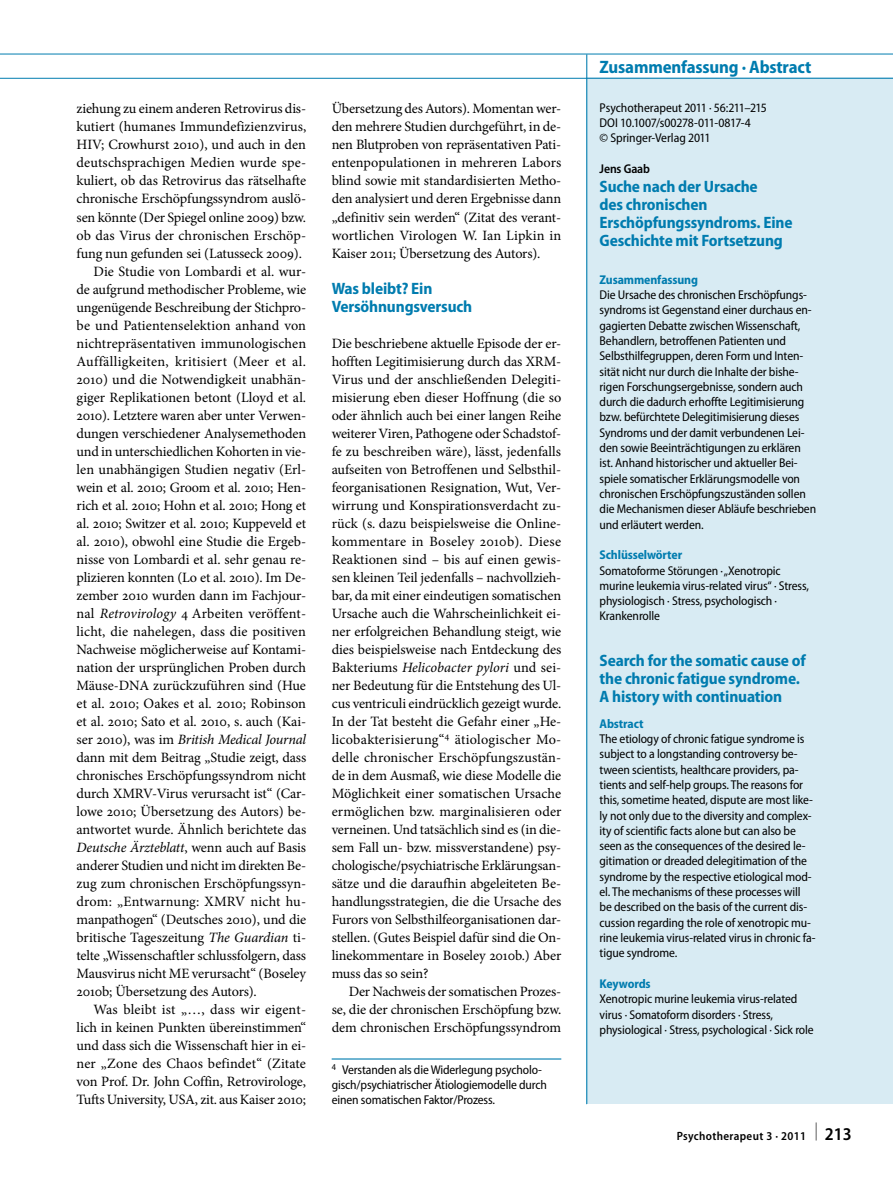
<style>
.page{position:relative;width:893px;height:1187px;background:#fff}
.page>*{position:absolute;margin:0;border:0;box-sizing:border-box;transform-origin:0 0}
._001_rubrik{font:700 semi-condensed 18px "Myriad Pro";letter-spacing:-.01em;color:#007caf}
._103_abstract_u1{font:700 semi-condensed 16.5px/18px "Myriad Pro";letter-spacing:-.01em;color:#007caf}
._103_abstract_u1_eng{font:700 semi-condensed 16.5px/18px "Myriad Pro";letter-spacing:-.01em;color:#007caf}
._012_u1{font:700 semi-condensed 16.5px/18px "Myriad Pro";letter-spacing:-.01em;color:#007caf}
._010_fliesstext_mit{font:14.25px/18px "Minion Pro";letter-spacing:-.01em;color:#000;text-align:justify}
._010_fliesstext_ohne{font:14.25px/18px "Minion Pro";letter-spacing:-.01em;color:#000;text-align:justify}
._104_abstract_text_o{font:semi-condensed 12.75px/15.3px "Myriad Pro";letter-spacing:-.01em;color:#000}
._041_fussnote_fortse{font:semi-condensed 12.75px/15px "Myriad Pro";letter-spacing:-.01em;color:#000}
._002_quelle_doi{font:semi-condensed 12.75px "Myriad Pro";letter-spacing:-.005em;color:#000}
._105_abstract_u2{font:700 semi-condensed 12.75px "Myriad Pro";letter-spacing:-.01em;color:#007caf}
._002_quelle_doi-2{font:semi-condensed 12.75px "Myriad Pro";letter-spacing:-.025em;color:#000}
._102_abstract_autore{font:600 semi-condensed 12.75px "Myriad Pro";letter-spacing:-.01em;color:#000}
._105_abstract_u2_eng{font:700 semi-condensed 12.75px "Myriad Pro";letter-spacing:-.015em;color:#007caf}
.t1{font:600 semi-condensed 12px "Myriad Pro";letter-spacing:.03em;color:#000}
.s1{font-style:italic}
.s2{font-size:18px}
</style>
<div class="page">
<hr style="left:332px;top:1058px;width:229px;height:1px;background:#007caf">
<div style="left:587px;top:78px;width:306px;height:1025px;background:#d8ebf3"></div>
<hr style="left:586px;top:54px;width:1px;height:1049px;background:#007caf">
<hr style="left:0;top:54px;width:893px;height:1px;background:#007caf">
<hr style="left:0;top:78px;width:893px;height:1px;background:#007caf">
<p class="_010_fliesstext_mit" style="left:77px;top:100px;width:231px">ziehung zu einem anderen Retrovirus dis&shy;kutiert (humanes Immundefizienzvirus, HIV; Crowhurst 2010), und auch in den deutschsprachigen Medien wurde spe&shy;kuliert, ob das Retrovirus das rätselhafte chronische Erschöpfungssyndrom auslö&shy;sen könnte (Der Spiegel online 2009) bzw. ob das Virus der chronischen Erschöp&shy;fung nun gefunden sei (Latusseck 2009).</p>
<p class="_010_fliesstext_mit" style="left:77px;top:262px;width:231px;text-indent:17px">Die Studie von Lombardi et al. wur&shy;de aufgrund methodischer Probleme, wie ungenügende Beschreibung der Stichpro&shy;be und Patientenselektion anhand von nichtrepräsentativen immunologischen Auffälligkeiten, kritisiert (Meer et al.<br>2010) und die Notwendigkeit unabhän&shy;giger Replikationen betont (Lloyd et al.<br>2010). Letztere waren aber unter Verwen&shy;dungen verschiedener Analysemethoden und in unterschiedlichen Kohorten in vie&shy;len unabhängigen Studien negativ (Erl&shy;wein et al. 2010; Groom et al. 2010; Hen&shy;rich et al. 2010; Hohn et al. 2010; Hong et al. 2010; Switzer et al. 2010; Kuppeveld et al. 2010), obwohl eine Studie die Ergeb&shy;nisse von Lombardi et al. sehr genau re&shy;plizieren konnten (Lo et al. 2010). Im De&shy;zember 2010 wurden dann im Fachjour&shy;nal <span class="s1">Retrovirology</span> 4 Arbeiten veröffent&shy;licht, die nahelegen, dass die positiven Nachweise möglicherweise auf Kontami&shy;nation der ursprünglichen Proben durch Mäuse-DNA zurückzuführen sind (Hue et al. 2010; Oakes et al. 2010; Robinson et al. 2010; Sato et al. 2010, s. auch (Kai&shy;ser 2010), was im <span class="s1">British Medical Journal </span>dann mit dem Beitrag „Studie zeigt, dass chronisches Erschöpfungssyndrom nicht durch XMRV-Virus verursacht ist“ (Car&shy;lowe 2010; Übersetzung des Autors) be&shy;antwortet wurde. Ähnlich berichtete das <span class="s1">Deutsche Ärzteblatt</span>, wenn auch auf Basis anderer Studien und nicht im direkten Be&shy;zug zum chronischen Erschöpfungssyn&shy;drom: „Entwarnung: XMRV nicht hu&shy;manpathogen“ (Deutsches 2010), und die britische Tageszeitung <span class="s1">The Guardian</span> ti&shy;telte „Wissenschaftler schlussfolgern, dass Mausvirus nicht ME verursacht“ (Boseley 2010b; Übersetzung des Autors).</p>
<p class="_010_fliesstext_mit" style="left:77px;top:1000px;width:231px;text-indent:17px">Was bleibt ist „…, dass wir eigent&shy;lich in keinen Punkten übereinstimmen“ und dass sich die Wissenschaft hier in ei&shy;ner „Zone des Chaos befindet“ (Zitate von Prof. Dr. John Coffin, Retrovirologe, Tufts University, USA, zit. aus Kaiser 2010;</p>
<p class="_010_fliesstext_mit" style="left:332px;top:100px;width:231px">Übersetzung des Autors). Momentan wer&shy;den mehrere Studien durchgeführt, in de&shy;nen Blutproben von repräsentativen Pati&shy;entenpopulationen in mehreren Labors blind sowie mit standardisierten Metho&shy;den analysiert und deren Ergebnisse dann „definitiv sein werden“ (Zitat des verant&shy;wortlichen Virologen W. Ian Lipkin in Kaiser 2011; Übersetzung des Autors).</p>
<p class="_012_u1" style="left:332px;top:279px;width:142px">Was bleibt? Ein<br>Versöhnungsversuch</p>
<p class="_010_fliesstext_ohne" style="left:332px;top:334px;width:231px">Die beschriebene aktuelle Episode der er&shy;hofften Legitimisierung durch das XRM-Virus und der anschließenden Delegiti&shy;misierung eben dieser Hoffnung (die so oder ähnlich auch bei einer langen Reihe weiterer Viren, Pathogene oder Schadstof&shy;fe zu beschreiben wäre), lässt, jedenfalls aufseiten von Betroffenen und Selbsthil&shy;feorganisationen Resignation, Wut, Ver&shy;wirrung und Konspirationsverdacht zu&shy;rück (s. dazu beispielsweise die Online&shy;kommentare in Boseley 2010b). Diese Reaktionen sind – bis auf einen gewis&shy;sen kleinen Teil jedenfalls – nachvollzieh&shy;bar, da mit einer eindeutigen somatischen Ursache auch die Wahrscheinlichkeit ei&shy;ner erfolgreichen Behandlung steigt, wie dies beispielsweise nach Entdeckung des Bakteriums <span class="s1">Helicobacter pylori</span> und sei&shy;ner Bedeutung für die Entstehung des Ul&shy;cus ventriculi eindrücklich gezeigt wurde.<br>In der Tat besteht die Gefahr einer „He&shy;licobakterisierung“<sup>4</sup> ätiologischer Mo&shy;delle chronischer Erschöpfungszustän&shy;de in dem Ausmaß, wie diese Modelle die Möglichkeit einer somatischen Ursache ermöglichen bzw. marginalisieren oder verneinen. Und tatsächlich sind es (in die&shy;sem Fall un- bzw. missverstandene) psy&shy;chologische/psychiatrische Erklärungsan&shy;sätze und die daraufhin abgeleiteten Be&shy;handlungsstrategien, die die Ursache des Furors von Selbsthilfeorganisationen dar&shy;stellen. (Gutes Beispiel dafür sind die On&shy;linekommentare in Boseley 2010b.) Aber muss das so sein?</p>
<p class="_010_fliesstext_mit" style="left:332px;top:982px;width:231px;text-indent:17px">Der Nachweis der somatischen Prozes&shy;se, die der chronischen Erschöpfung bzw. dem chronischen Erschöpfungssyndrom</p>
<p class="_041_fussnote_fortse" style="left:332px;top:1062px;width:217px"><sup>4</sup> Verstanden als die Widerlegung psycholo&shy;gisch/psychiatrischer Ätiologiemodelle durch einen somatischen Faktor/Prozess.</p>
<p class="_001_rubrik" style="left:600px;top:57px;width:213px">Zusammenfassung · Abstract</p>
<p class="_002_quelle_doi" style="left:600px;top:101px;width:169px">Psychotherapeut 2011 · 56:211–215</p>
<p class="_002_quelle_doi-2" style="left:600px;top:116px;width:153px">DOI 10.1007/s00278-011-0817-4</p>
<p class="_002_quelle_doi" style="left:600px;top:131px;width:112px">© Springer-Verlag 2011</p>
<p class="_102_abstract_autore" style="left:600px;top:162px;width:52px">Jens Gaab</p>
<p class="_103_abstract_u1" style="left:600px;top:177px;width:194px">Suche nach der Ursache<br>des chronischen<br>Erschöpfungssyndroms. Eine<br>Geschichte mit Fortsetzung</p>
<p class="_105_abstract_u2" style="left:600px;top:272px;width:100px">Zusammenfassung</p>
<p class="_104_abstract_text_o" style="left:600px;top:287px;width:218px">Die Ursache des chronischen Erschöpfungs&shy;syndroms ist Gegenstand einer durchaus en&shy;gagierten Debatte zwischen Wissenschaft, Behandlern, betroffenen Patienten und Selbsthilfegruppen, deren Form und Inten&shy;sität nicht nur durch die Inhalte der bishe&shy;rigen Forschungsergebnisse, sondern auch durch die dadurch erhoffte Legitimisierung bzw. befürchtete Delegitimisierung dieses Syndroms und der damit verbundenen Lei&shy;den sowie Beeinträchtigungen zu erklären ist. Anhand historischer und aktueller Bei&shy;spiele somatischer Erklärungsmodelle von chronischen Erschöpfungszuständen sollen die Mechanismen dieser Abläufe beschrieben und erläutert werden.</p>
<p class="_105_abstract_u2" style="left:600px;top:548px;width:84px">Schlüsselwörter</p>
<p class="_104_abstract_text_o" style="left:600px;top:563px;width:211px">Somatoforme Störungen · „Xenotropic murine leukemia virus-related virus“ · Stress, physiologisch · Stress, psychologisch · Krankenrolle</p>
<p class="_103_abstract_u1_eng" style="left:600px;top:652px;width:208px">Search for the somatic cause of the chronic fatigue syndrome.<br>A history with continuation</p>
<p class="_105_abstract_u2" style="left:600px;top:716px;width:45px">Abstract</p>
<p class="_104_abstract_text_o" style="left:600px;top:731px;width:218px">The etiology of chronic fatigue syndrome is subject to a longstanding controversy be&shy;tween scientists, healthcare providers, pa&shy;tients and self-help groups. The reasons for this, sometime heated, dispute are most like&shy;ly not only due to the diversity and complex&shy;ity of scientific facts alone but can also be seen as the consequences of the desired le&shy;gitimation or dreaded delegitimation of the syndrome by the respective etiological mod&shy;el. The mechanisms of these processes will be described on the basis of the current dis&shy;cussion regarding the role of xenotropic mu&shy;rine leukemia virus-related virus in chronic fa&shy;tigue syndrome.</p>
<p class="_105_abstract_u2_eng" style="left:600px;top:976px;width:53px">Keywords</p>
<p class="_104_abstract_text_o" style="left:600px;top:991px;width:216px">Xenotropic murine leukemia virus-related virus · Somatoform disorders · Stress, physiological · Stress, psychological · Sick role</p>
<p class="t1" style="left:677px;top:1129px;width:177px">Psychotherapeut 3 · 2011 <sup>|</sup> <span class="s2">213</span></p>
</div>
